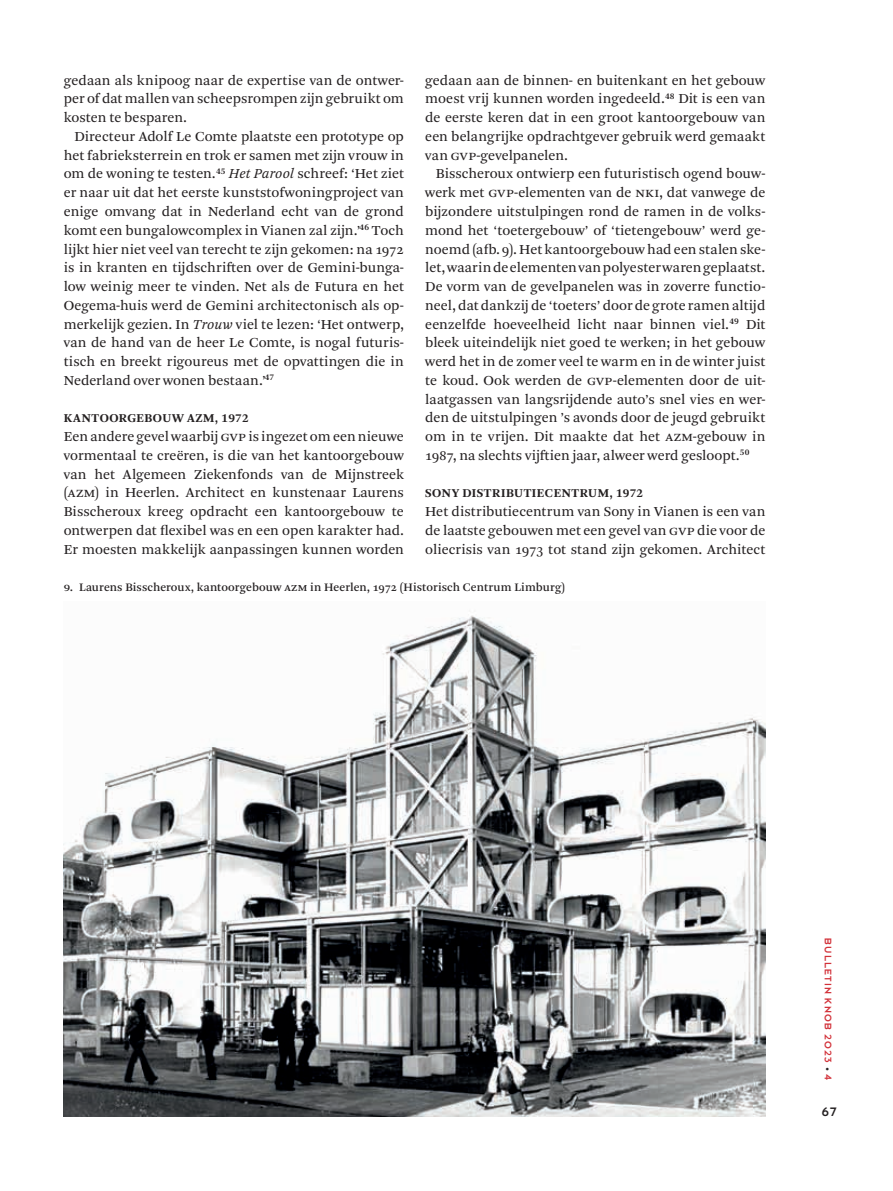
<style>
.page{position:relative;width:893px;height:1191px;background:#fff}
.page>*{position:absolute;margin:0;border:0;box-sizing:border-box;transform-origin:0 0}
.t1{font:14.4px/18.8px "Arnhem Pro Blond";letter-spacing:.005em;color:#231f20;text-align:justify}
.t2{font:13.5px "Dessau Pro";color:#231f20}
.t3{font:700 12.6px "Arnhem Pro";letter-spacing:.04em;color:#231f20}
.t4{font:12px "Arnhem Pro";letter-spacing:.01em;color:#231f20}
.t5{font:10.5px "Dessau Pro";letter-spacing:.11em;color:#d23139}
.s1{font-style:italic}
.s2{font-size:12.3px}
.s3{font-size:8.25px;color:#231f20}
</style>
<div class="page">
<img style="left:64px;top:615px;width:701px;height:501px">
<p class="t1" style="left:64px;top:71px;width:342px">gedaan als knipoog naar de expertise van de ontwer&shy;per of dat mallen van scheepsrompen zijn gebruikt om kosten te besparen.</p>
<p class="t1" style="left:64px;top:127px;width:342px;text-indent:11px">Directeur Adolf Le Comte plaatste een prototype op het fabrieksterrein en trok er samen met zijn vrouw in om de woning te testen.<sup>45</sup> <span class="s1">Het Parool</span> schreef: ‘Het ziet er naar uit dat het eerste kunststofwoningproject van enige omvang dat in Nederland echt van de grond komt een bungalowcomplex in Vianen zal zijn.’<sup>46</sup> Toch lijkt hier niet veel van terecht te zijn gekomen: na 1972 is in kranten en tijdschriften over de Gemini-bunga&shy;low weinig meer te vinden. Net als de Futura en het Oegema-huis werd de Gemini architectonisch als op&shy;merkelijk gezien. In <span class="s1">Trouw</span> viel te lezen: ‘Het ontwerp, van de hand van de heer Le Comte, is nogal futuris&shy;tisch en breekt rigoureus met de opvattingen die in Nederland over wonen bestaan.’<sup>47</sup></p>
<p class="t3" style="left:64px;top:410px;width:186px">KANTOORGEBOUW AZM, 1972</p>
<p class="t1" style="left:64px;top:427px;width:342px">Een andere gevel waarbij gvp is ingezet om een nieuwe vormentaal te creëren, is die van het kantoorgebouw van het Algemeen Ziekenfonds van de Mijnstreek (AZM) in Heerlen. Architect en kunstenaar Laurens Bisscheroux kreeg opdracht een kantoorgebouw te ontwerpen dat flexibel was en een open karakter had.<br>Er moesten makkelijk aanpassingen kunnen worden</p>
<p class="t1" style="left:425px;top:71px;width:342px">gedaan aan de binnen- en buitenkant en het gebouw moest vrij kunnen worden ingedeeld.<sup>48</sup> Dit is een van de eerste keren dat in een groot kantoorgebouw van een belangrijke opdrachtgever gebruik werd gemaakt van gvp-gevelpanelen.</p>
<p class="t1" style="left:425px;top:165px;width:342px;text-indent:11px">Bisscheroux ontwierp een futuristisch ogend bouw&shy;werk met gvp-elementen van de NKI, dat vanwege de bijzondere uitstulpingen rond de ramen in de volks&shy;mond het ‘toetergebouw’ of ‘tietengebouw’ werd ge&shy;noemd (afb.9). Het kantoorgebouw had een stalen ske&shy;let, waarin de elementen van polyester waren geplaatst.<br>De vorm van de gevelpanelen was in zoverre functio&shy;neel, dat dankzij de ‘toeters’ door de grote ramen altijd eenzelfde hoeveelheid licht naar binnen viel.<sup>49</sup> Dit bleek uiteindelijk niet goed te werken; in het gebouw werd het in de zomer veel te warm en in de winter juist te koud. Ook werden de gvp-elementen door de uit&shy;laatgassen van langsrijdende auto’s snel vies en wer&shy;den de uitstulpingen ’s avonds door de jeugd gebruikt om in te vrijen. Dit maakte dat het AZM-gebouw in 1987, na slechts vijftien jaar, alweer werd gesloopt.<sup>50</sup></p>
<p class="t3" style="left:425px;top:485px;width:220px">SONY DISTRIBUTIECENTRUM, 1972</p>
<p class="t1" style="left:425px;top:502px;width:342px">Het distributiecentrum van Sony in Vianen is een van de laatste gebouwen met een gevel van gvp die voor de oliecrisis van 1973 tot stand zijn gekomen. Architect</p>
<p class="t4" style="left:64px;top:579px;width:503px"><span class="s2">9.</span> Laurens Bisscheroux, kantoorgebouw AZM in Heerlen, 1972 (Historisch Centrum Limburg)</p>
<p class="t5" style="left:833px;top:938px;width:143px;rotate:90deg">BULLETIN KNOB 2023 <span class="s3">•</span> 4</p>
<p class="t2" style="left:822px;top:1105px;width:16px">67</p>
</div>
